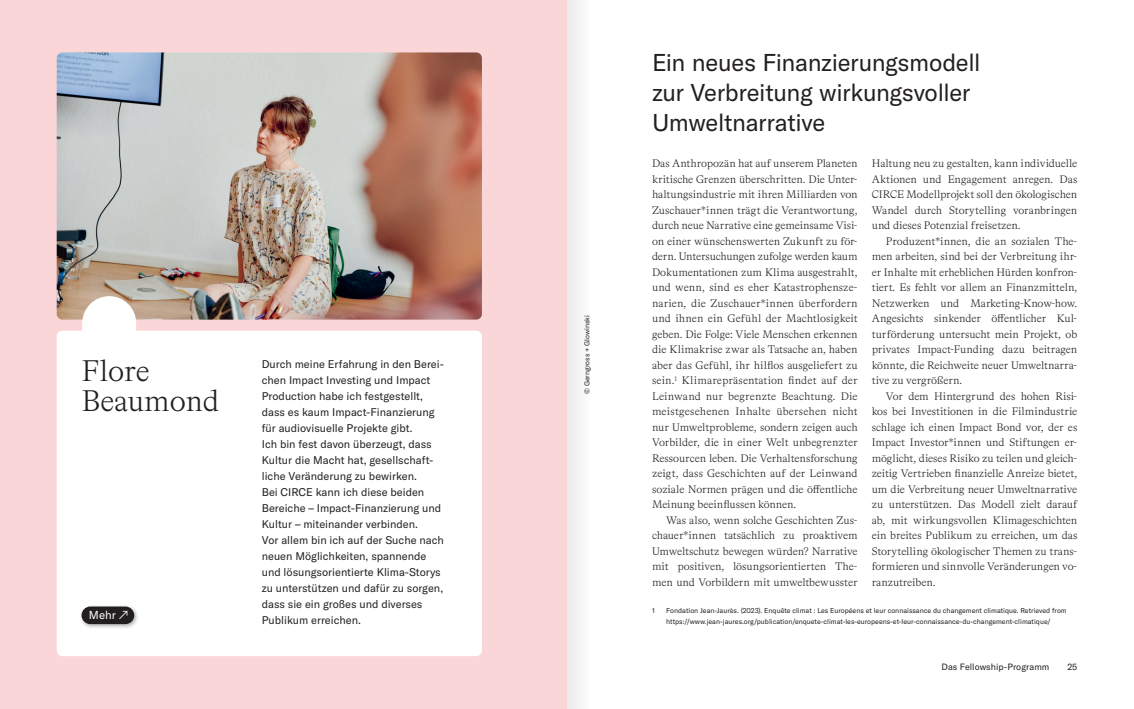
<style>
.page{position:relative;width:1134px;height:709px;background:#fff}
.page>*{position:absolute;margin:0;border:0;box-sizing:border-box;transform-origin:0 0}
.t1{font:300 30px/30px "Bradford LL";color:#231f20}
.t2{font:24px/30px "GT America";letter-spacing:-.015em;color:#231f20}
.t3{font:11.4px "GT America";color:#fff}
.t4{font:300 11px/15.5px "Bradford LL";letter-spacing:-.005em;color:#231f20;text-align:justify}
.t5{font:11px/16px "GT America";color:#231f20}
.t6{font:9px "GT America";color:#231f20}
.t7{font:7px/11px "GT America";color:#231f20}
</style>
<div class="page">
<div style="left:567px;top:0;width:23px;height:709px;background:#f3f3f3"></div>
<div style="left:0;top:0;width:567px;height:709px;background:#fbd6d8"></div>
<img style="left:57px;top:52px;width:425px;height:267px">
<div style="left:82px;top:296px;width:54px;height:80px;background:#fff;border-radius:27px"></div>
<div style="left:57px;top:330px;width:425px;height:326px;background:#fff;border-radius:6px"></div>
<div style="left:79px;top:604px;width:60px;height:25px;background:#231f20;opacity:.35"></div>
<div style="left:81px;top:606px;width:53px;height:18px;background:#231f20;border-radius:9px"></div>
<h1 class="t1" style="left:81px;top:355px;width:139px">Flore<br>Beaumond</h1>
<p class="t5" style="left:262px;top:356px;width:184px">Durch meine Erfahrung in den Berei&shy;chen Impact Investing und Impact Production habe ich festgestellt, dass es kaum Impact-Finanzierung für audiovisuelle Projekte gibt.<br>Ich bin fest davon überzeugt, dass Kultur die Macht hat, gesellschaft&shy;liche Veränderung zu bewirken.<br>Bei CIRCE kann ich diese beiden Bereiche – Impact-Finanzierung und Kultur – miteinander verbinden.<br>Vor allem bin ich auf der Suche nach neuen Möglichkeiten, spannende und lösungsorientierte Klima-Storys zu unterstützen und dafür zu sorgen, dass sie ein großes und diverses Publikum erreichen.</p>
<p class="t3" style="left:89px;top:608px;width:41px">Mehr ↗</p>
<p class="t7" style="left:581px;top:394px;width:81px;rotate:-90deg">© Gerngross + Glowinski</p>
<h2 class="t2" style="left:652px;top:48px;width:330px">Ein neues Finanzierungsmodell zur Verbreitung wirkungsvoller<br>Umweltnarrative</h2>
<p class="t4" style="left:652px;top:155px;width:207px">Das Anthropozän hat auf unserem Planeten kritische Grenzen überschritten. Die Unter&shy;haltungsindustrie mit ihren Milliarden von Zuschauer*innen trägt die Verantwortung, durch neue Narrative eine gemeinsame Visi&shy;on einer wünschenswerten Zukunft zu för&shy;dern. Untersuchungen zufolge werden kaum Dokumentationen zum Klima ausgestrahlt, und wenn, sind es eher Katastrophensze&shy;narien, die Zuschauer*innen überfordern und ihnen ein Gefühl der Machtlosigkeit geben. Die Folge: Viele Menschen erkennen die Klimakrise zwar als Tatsache an, haben aber das Gefühl, ihr hilflos ausgeliefert zu sein.<sup>1</sup> Klimarepräsentation findet auf der Leinwand nur begrenzte Beachtung. Die meistgesehenen Inhalte übersehen nicht nur Umweltprobleme, sondern zeigen auch Vorbilder, die in einer Welt unbegrenzter Ressourcen leben. Die Verhaltensforschung zeigt, dass Geschichten auf der Leinwand soziale Normen prägen und die öffentliche Meinung beeinflussen können.</p>
<p class="t4" style="left:652px;top:512px;width:207px;text-indent:14px">Was also, wenn solche Geschichten Zus&shy;chauer*innen tatsächlich zu proaktivem Umweltschutz bewegen würden? Narrative mit positiven, lösungsorientierten The&shy;men und Vorbildern mit umweltbewusster</p>
<p class="t7" style="left:652px;top:605px;width:4px">1</p>
<p class="t7" style="left:666px;top:605px;width:402px">Fondation Jean-Jaurès. (2023). Enquête climat : Les Européens et leur connaissance du changement climatique. Retrieved from https://www.jean-jaures.org/publication/enquete-climat-les-europeens-et-leur-connaissance-du-changement-climatique/</p>
<p class="t4" style="left:872px;top:155px;width:207px">Haltung neu zu gestalten, kann individuelle Aktionen und Engagement anregen. Das CIRCE Modellprojekt soll den ökologischen Wandel durch Storytelling voranbringen und dieses Potenzial freisetzen.</p>
<p class="t4" style="left:872px;top:233px;width:207px;text-indent:14px">Produzent*innen, die an sozialen The&shy;men arbeiten, sind bei der Verbreitung ihr&shy;er Inhalte mit erheblichen Hürden konfron&shy;tiert. Es fehlt vor allem an Finanzmitteln, Netzwerken und Marketing-Know-how.<br>Angesichts sinkender öffentlicher Kul&shy;turförderung untersucht mein Projekt, ob privates Impact-Funding dazu beitragen könnte, die Reichweite neuer Umweltnarra&shy;tive zu vergrößern.</p>
<p class="t4" style="left:872px;top:388px;width:207px;text-indent:14px">Vor dem Hintergrund des hohen Risi&shy;kos bei Investitionen in die Filmindustrie schlage ich einen Impact Bond vor, der es Impact Investor*innen und Stiftungen er&shy;möglicht, dieses Risiko zu teilen und gleich&shy;zeitig Vertrieben finanzielle Anreize bietet, um die Verbreitung neuer Umweltnarrative zu unterstützen. Das Modell zielt darauf ab, mit wirkungsvollen Klimageschichten ein breites Publikum zu erreichen, um das Storytelling ökologischer Themen zu trans&shy;formieren und sinnvolle Veränderungen vo&shy;ranzutreiben.</p>
<p class="t6" style="left:941px;top:661px;width:109px">Das Fellowship-Programm</p>
<p class="t6" style="left:1067px;top:661px;width:11px">25</p>
</div>
